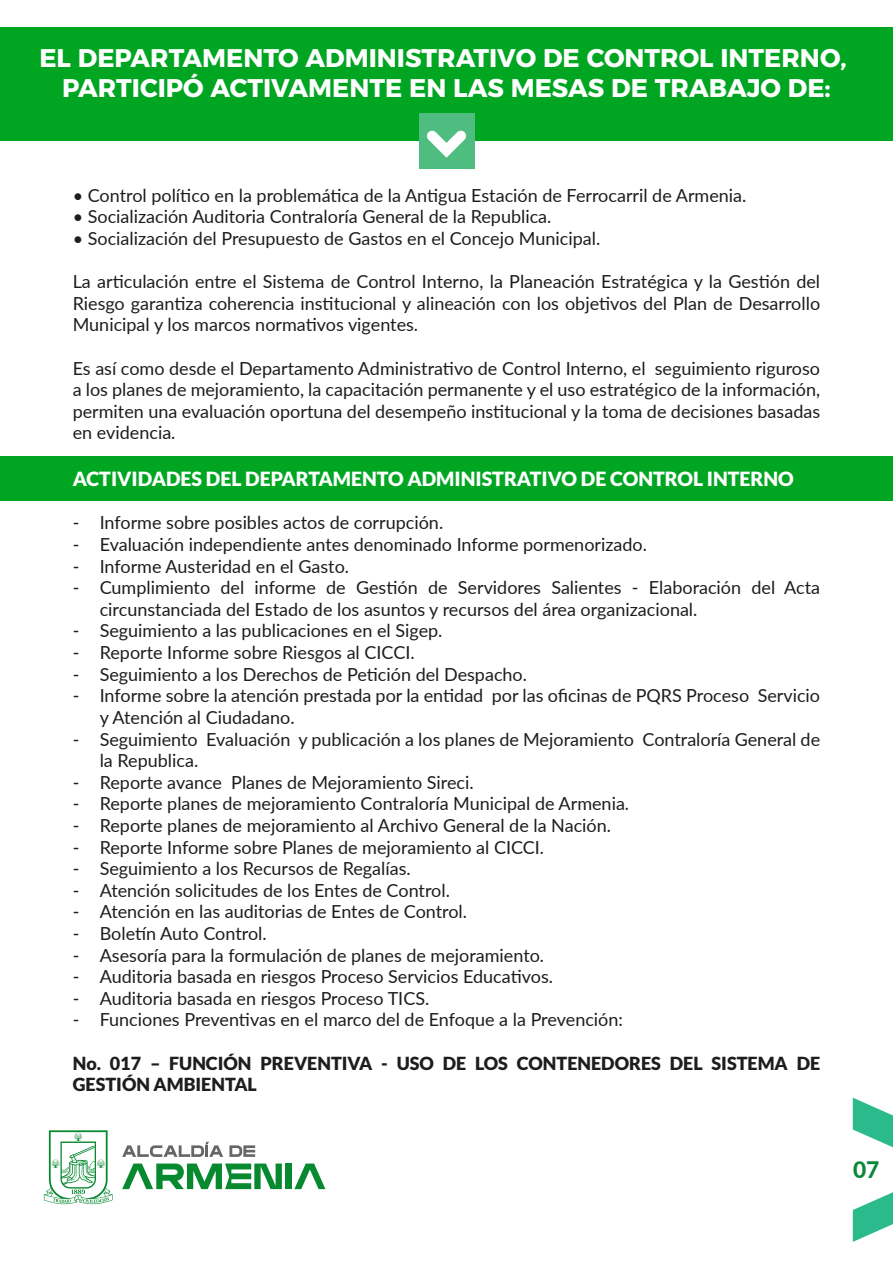
<style>
.page{position:relative;width:893px;height:1263px;background:#fff}
.page>*{position:absolute;margin:0;border:0;box-sizing:border-box;transform-origin:0 0}
.t1{font:700 25.5px/30.6px "Alexandria";color:#fff;text-align:center}
.t2{font:800 22.8px "Lato";color:#078838}
.t3{font:900 19.5px "Lato";color:#fff}
.t4{font:18px/21.6px "Lato";color:#1d1d1b}
.t5{font:900 18px/21.6px "Lato";color:#1d1d1b}
</style>
<div class="page">
<div style="left:0;top:456px;width:893px;height:44px;background:#00a622"></div>
<svg style="left:122px;top:1163px;width:160px;height:26px"></svg>
<div style="left:285px;top:1163px;width:6px;height:26px;background:#078930"></div>
<svg style="left:294px;top:1163px;width:31px;height:26px"></svg>
<svg style="left:122px;top:1142px;width:101px;height:15px"></svg>
<svg style="left:229px;top:1145px;width:26px;height:12px"></svg>
<svg style="left:44px;top:1130px;width:69px;height:74px"></svg>
<svg style="left:853px;top:1098px;width:39px;height:144px"></svg>
<div style="left:0;top:27px;width:893px;height:114px;background:#00a622"></div>
<div style="left:419px;top:114px;width:55px;height:55px;background:#4fbd7f"></div>
<svg style="left:427px;top:121px;width:48px;height:44px"></svg>
<h1 class="t1" style="left:39px;top:43px;width:809px">EL DEPARTAMENTO ADMINISTRATIVO DE CONTROL INTERNO,<br>PARTICIPÓ ACTIVAMENTE EN LAS MESAS DE TRABAJO DE:</h1>
<p class="t4" style="left:73px;top:184px;width:675px">• Control político en la problemática de la Antigua Estación de Ferrocarril de Armenia.</p>
<p class="t4" style="left:73px;top:205px;width:480px">• Socialización Auditoria Contraloría General de la Republica.</p>
<p class="t4" style="left:73px;top:227px;width:529px">• Socialización del Presupuesto de Gastos en el Concejo Municipal.</p>
<p class="t4" style="left:73px;top:270px;width:749px;text-align:justify">La articulación entre el Sistema de Control Interno, la Planeación Estratégica y la Gestión del Riesgo garantiza coherencia institucional y alineación con los objetivos del Plan de Desarrollo Municipal y los marcos normativos vigentes.</p>
<p class="t4" style="left:73px;top:357px;width:749px;text-align:justify">Es así como desde el Departamento Administrativo de Control Interno, el seguimiento riguroso a los planes de mejoramiento, la capacitación permanente y el uso estratégico de la información, permiten una evaluación oportuna del desempeño institucional y la toma de decisiones basadas en evidencia.</p>
<p class="t3" style="left:73px;top:468px;width:723px">ACTIVIDADES DEL DEPARTAMENTO ADMINISTRATIVO DE CONTROL INTERNO</p>
<p class="t4" style="left:73px;top:511px;width:372px">- Informe sobre posibles actos de corrupción.</p>
<p class="t4" style="left:73px;top:533px;width:576px">- Evaluación independiente antes denominado Informe pormenorizado.</p>
<p class="t4" style="left:73px;top:555px;width:278px">- Informe Austeridad en el Gasto.</p>
<p class="t4" style="left:100px;top:576px;width:722px;text-indent:-27px">- Cumplimiento del informe de Gestión de Servidores Salientes - Elaboración del Acta circunstanciada del Estado de los asuntos y recursos del área organizacional.</p>
<p class="t4" style="left:73px;top:619px;width:371px">- Seguimiento a las publicaciones en el Sigep.</p>
<p class="t4" style="left:73px;top:641px;width:343px">- Reporte Informe sobre Riesgos al CICCI.</p>
<p class="t4" style="left:73px;top:663px;width:456px">- Seguimiento a los Derechos de Petición del Despacho.</p>
<p class="t4" style="left:100px;top:684px;width:722px;text-indent:-27px">- Informe sobre la atención prestada por la entidad por las oficinas de PQRS Proceso Servicio y Atención al Ciudadano.</p>
<p class="t4" style="left:100px;top:727px;width:722px;text-indent:-27px">- Seguimiento Evaluación y publicación a los planes de Mejoramiento Contraloría General de la Republica.</p>
<p class="t4" style="left:73px;top:771px;width:403px">- Reporte avance Planes de Mejoramiento Sireci.</p>
<p class="t4" style="left:73px;top:792px;width:558px">- Reporte planes de mejoramiento Contraloría Municipal de Armenia.</p>
<p class="t4" style="left:73px;top:814px;width:540px">- Reporte planes de mejoramiento al Archivo General de la Nación.</p>
<p class="t4" style="left:73px;top:835px;width:473px">- Reporte Informe sobre Planes de mejoramiento al CICCI.</p>
<p class="t4" style="left:73px;top:857px;width:340px">- Seguimiento a los Recursos de Regalías.</p>
<p class="t4" style="left:73px;top:879px;width:379px">- Atención solicitudes de los Entes de Control.</p>
<p class="t4" style="left:73px;top:900px;width:396px">- Atención en las auditorias de Entes de Control.</p>
<p class="t4" style="left:73px;top:922px;width:196px">- Boletín Auto Control.</p>
<p class="t4" style="left:73px;top:943px;width:473px">- Asesoría para la formulación de planes de mejoramiento.</p>
<p class="t4" style="left:73px;top:965px;width:482px">- Auditoria basada en riesgos Proceso Servicios Educativos.</p>
<p class="t4" style="left:73px;top:987px;width:358px">- Auditoria basada en riesgos Proceso TICS.</p>
<p class="t4" style="left:73px;top:1008px;width:552px">- Funciones Preventivas en el marco del de Enfoque a la Prevención:</p>
<p class="t5" style="left:73px;top:1052px;width:749px">No. 017 – FUNCIÓN PREVENTIVA - USO DE LOS CONTENEDORES DEL SISTEMA DE<br>GESTIÓN AMBIENTAL</p>
<p class="t2" style="left:853px;top:1152px;width:28px">07</p>
</div>
